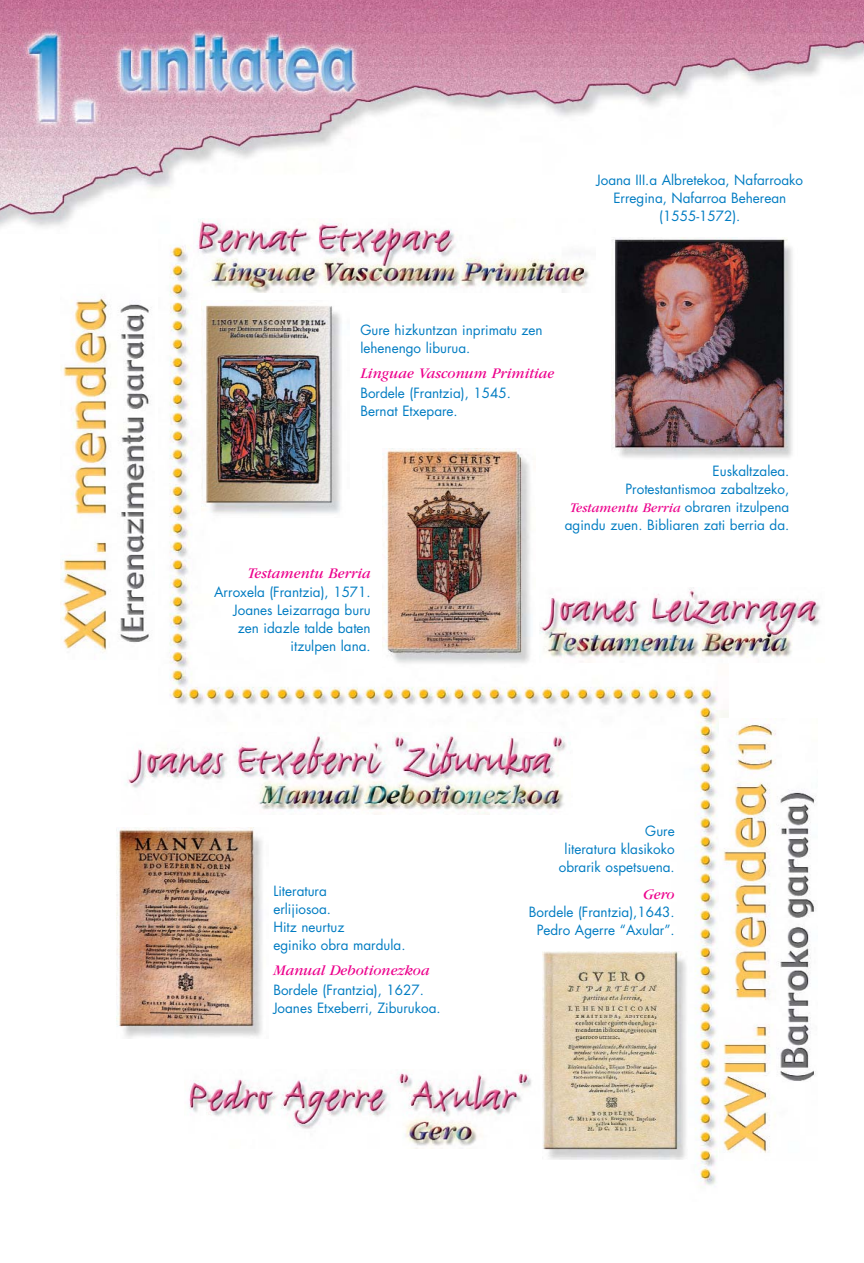
<style>
.page{position:relative;width:864px;height:1263px;background:#fff}
.page>*{position:absolute;margin:0;border:0;box-sizing:border-box;transform-origin:0 0}
.t1{font:italic 15.3px "Garamond";color:#ec008c}
.t2{font:13.8px/18px "Futura";color:#007cc2}
.t3{font:italic 13.8px "Garamond";color:#ec008c}
.s1{font-family:"Futura";font-style:normal;color:#007cc2}
</style>
<div class="page">
<img style="left:169px;top:237px;width:559px;height:950px">
<img style="left:612px;top:238px;width:181px;height:221px">
<img style="left:201px;top:301px;width:149px;height:216px">
<img style="left:383px;top:448px;width:153px;height:219px">
<img style="left:117px;top:827px;width:151px;height:211px">
<img style="left:542px;top:951px;width:145px;height:208px">
<img style="left:0;top:0;width:864px;height:227px">
<img style="left:193px;top:218px;width:402px;height:75px">
<img style="left:539px;top:587px;width:281px;height:76px">
<img style="left:125px;top:732px;width:448px;height:82px">
<img style="left:184px;top:1069px;width:355px;height:79px">
<img style="left:61px;top:298px;width:90px;height:354px">
<img style="left:720px;top:718px;width:96px;height:443px">
<p class="t2" style="left:597px;top:172px;width:208px;text-align:center">Joana III.a Albretekoa, Nafarroako<br>Erregina, Nafarroa Beherean (1555-1572).</p>
<p class="t2" style="left:360px;top:321px;width:184px">Gure hizkuntzan inprimatu zen lehenengo liburua.</p>
<p class="t1" style="left:360px;top:364px;width:196px">Linguae Vasconum Primitiae</p>
<p class="t2" style="left:360px;top:385px;width:152px">Bordele (Frantzia), 1545.<br>Bernat Etxepare.</p>
<p class="t1" style="left:248px;top:564px;width:125px">Testamentu Berria</p>
<p class="t2" style="left:214px;top:584px;width:158px;text-align:right">Arroxela (Frantzia), 1571.<br>Joanes Leizarraga buru zen idazle talde baten itzulpen lana.</p>
<p class="t2" style="left:625px;top:463px;width:165px;text-align:right">Euskaltzalea.<br>Protestantismoa zabaltzeko,</p>
<p class="t3" style="left:570px;top:499px;width:221px">Testamentu Berria <span class="s1">obraren itzulpena</span></p>
<p class="t2" style="left:565px;top:517px;width:226px">agindu zuen. Bibliaren zati berria da.</p>
<p class="t2" style="left:273px;top:882px;width:134px">Literatura<br>erlijiosoa.<br>Hitz neurtuz<br>eginiko obra mardula.</p>
<p class="t1" style="left:273px;top:961px;width:158px">Manual Debotionezkoa</p>
<p class="t2" style="left:273px;top:982px;width:169px">Bordele (Frantzia), 1627.<br>Joanes Etxeberri, Ziburukoa.</p>
<p class="t2" style="left:559px;top:823px;width:118px;text-align:right">Gure<br>literatura klasikoko obrarik ospetsuena.</p>
<p class="t1" style="left:643px;top:885px;width:33px">Gero</p>
<p class="t2" style="left:529px;top:904px;width:147px;text-align:center">Bordele (Frantzia),1643.<br>Pedro Agerre “Axular”.</p>
</div>
